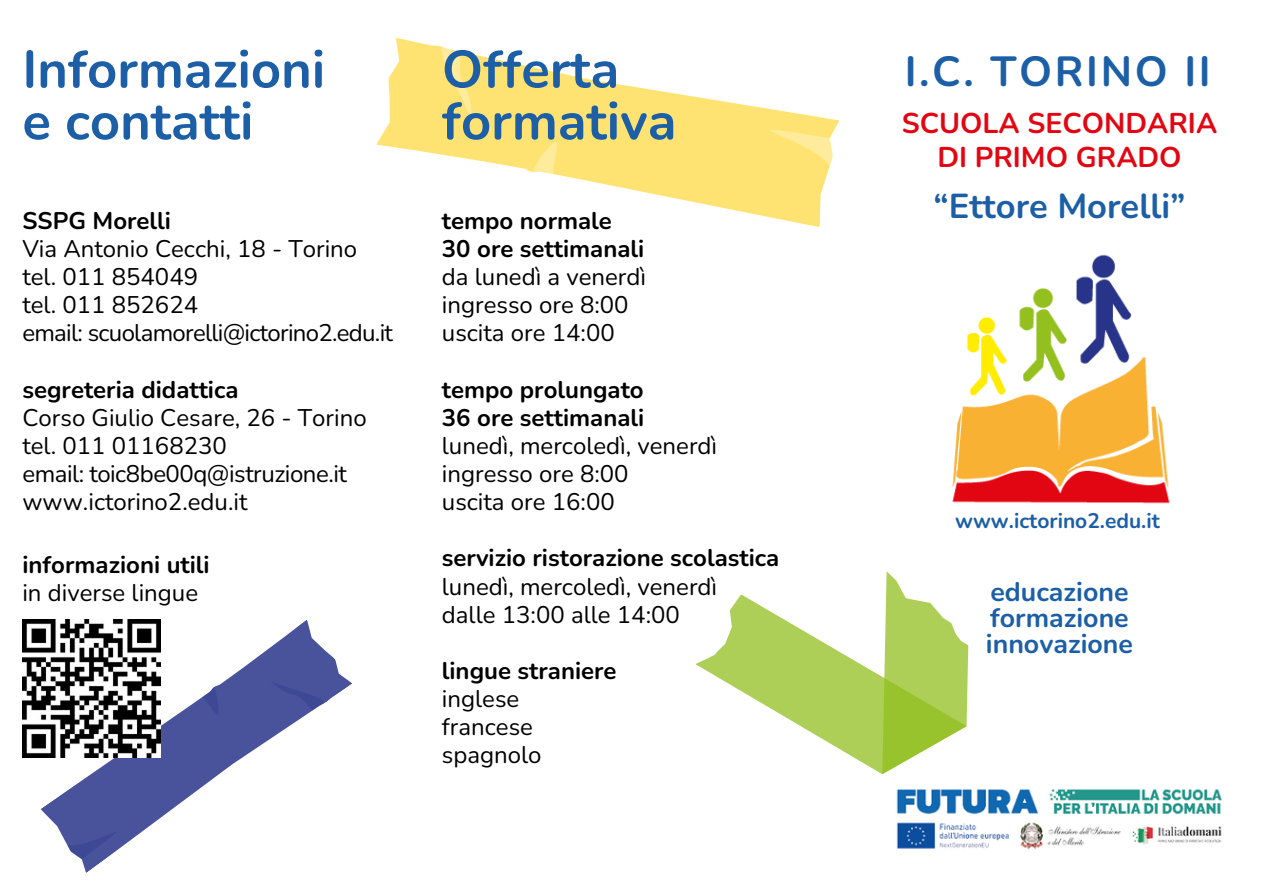
<style>
.page{position:relative;width:1263px;height:894px;background:#fff}
.page>*{position:absolute;margin:0;border:0;box-sizing:border-box;transform-origin:0 0}
.t1{font:700 52.5px/51.8px "Nunito";color:#1c5fa7}
.t2{font:700 42px "Nunito";letter-spacing:.065em;color:#1c5fa7}
.t3{font:700 34.5px "Nunito";color:#1c5fa7}
.t4{font:700 28.5px/33.8px "Nunito";color:#e20613;text-align:center}
.t5{font:700 26.7px/25.8px "Nunito";color:#1c5fa7}
.t6{font:24px/28.2px "Nunito";color:#000}
.t7{font:700 24px/28.2px "Nunito";color:#000}
.t8{font:700 21px "Nunito";color:#1c5fa7}
.s1{font-weight:700}
.s2{font-weight:400}
</style>
<div class="page">
<svg style="left:695px;top:571px;width:274px;height:203px"></svg>
<svg style="left:85px;top:620px;width:267px;height:253px"></svg>
<svg style="left:41px;top:639px;width:285px;height:233px"></svg>
<svg style="left:376px;top:38px;width:444px;height:189px"></svg>
<svg style="left:421px;top:46px;width:418px;height:179px;fill:#ffe372"></svg>
<img style="left:952px;top:254px;width:218px;height:250px">
<img style="left:22px;top:619px;width:139px;height:138px">
<img style="left:896px;top:789px;width:326px;height:61px">
<p class="t1" style="left:22px;top:44px;width:304px">Informazioni e contatti</p>
<p class="t6" style="left:22px;top:206px;width:372px"><span class="s1">SSPG Morelli<br></span>Via Antonio Cecchi, 18 - Torino tel. 011 854049<br>tel. 011 852624<br>email: scuolamorelli@ictorino2.edu.it</p>
<p class="t6" style="left:22px;top:375px;width:346px"><span class="s1">segreteria didattica<br></span>Corso Giulio Cesare, 26 - Torino tel. 011 01168230<br>email: toic8be00q@istruzione.it www.ictorino2.edu.it</p>
<h6 class="t7" style="left:22px;top:551px;width:189px">informazioni utili <span class="s2">in diverse lingue</span></h6>
<h6 class="t1" style="left:442px;top:44px;width:236px">Offerta formativa</h6>
<p class="t6" style="left:442px;top:206px;width:206px"><span class="s1">tempo normale<br>30 ore settimanali </span>da lunedì a venerdì ingresso ore 8:00 uscita ore 14:00</p>
<h1 class="t6" style="left:442px;top:375px;width:277px"><span class="s1">tempo prolungato<br>36 ore settimanali </span>lunedì, mercoledì, venerdì ingresso ore 8:00<br>uscita ore 16:00</h1>
<h1 class="t6" style="left:442px;top:544px;width:339px"><span class="s1">servizio ristorazione scolastica </span>lunedì, mercoledì, venerdì<br>dalle 13:00 alle 14:00</h1>
<h2 class="t6" style="left:442px;top:656px;width:176px"><span class="s1">lingue straniere </span>inglese<br>francese spagnolo</h2>
<h6 class="t2" style="left:905px;top:43px;width:308px">I.C. TORINO II</h6>
<h6 class="t4" style="left:902px;top:107px;width:317px">SCUOLA SECONDARIA<br>DI PRIMO GRADO</h6>
<h6 class="t3" style="left:933px;top:183px;width:253px">“Ettore Morelli”</h6>
<h6 class="t8" style="left:955px;top:507px;width:206px">www.ictorino2.edu.it</h6>
<h6 class="t5" style="left:986px;top:579px;width:149px">educazione formazione innovazione</h6>
</div>
